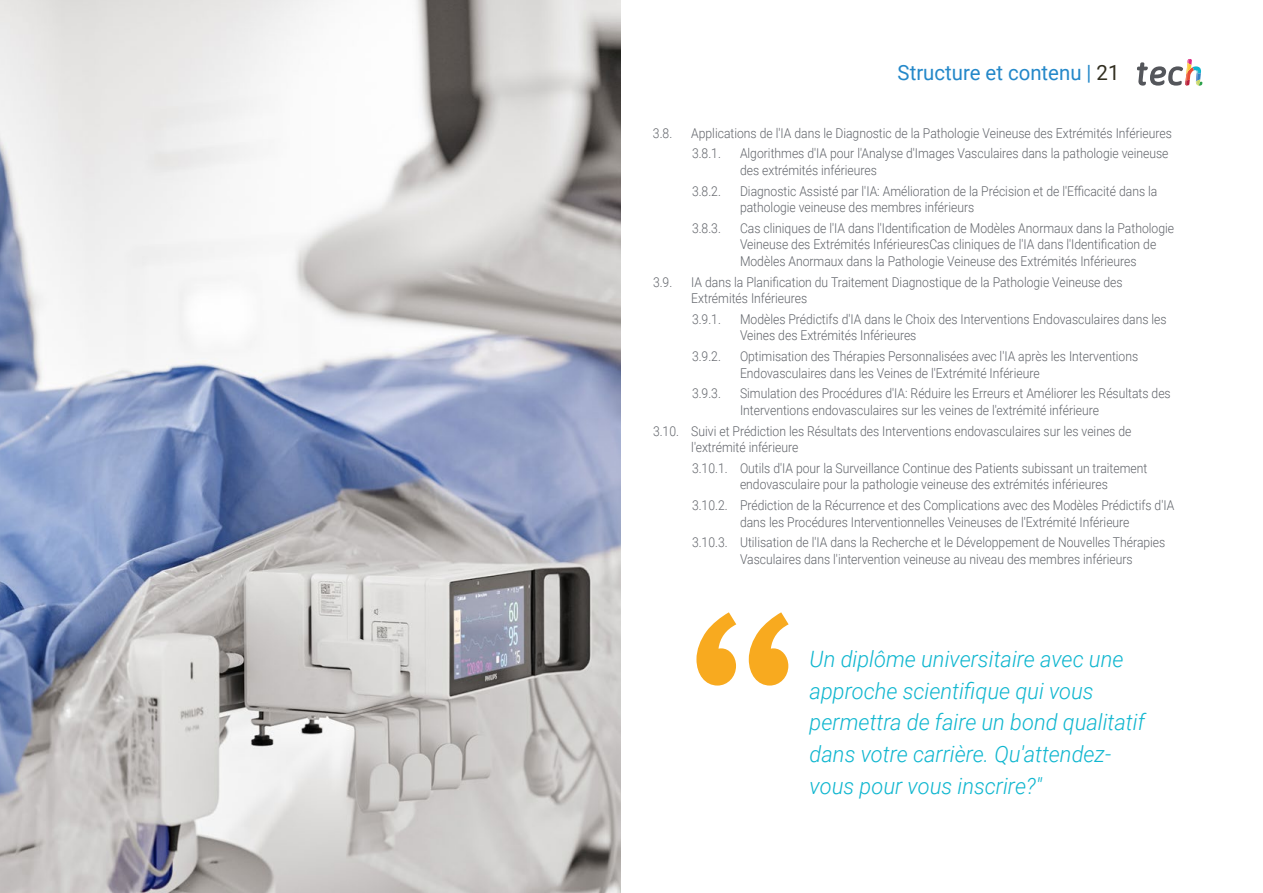
<style>
.page{position:relative;width:1263px;height:893px;background:#fff}
.page>*{position:absolute;margin:0;border:0;box-sizing:border-box;transform-origin:0 0}
.t1{font:italic 300 22.5px/31.5px "Roboto";color:#0fb6cf}
.t2{font:21px "Roboto";color:#2488c9}
.t3{font:300 13.5px/16.5px "Roboto";color:#61646a;scale:.9 1}
.s1{color:#312e20}
</style>
<div class="page">
<svg style="left:696px;top:612px;width:93px;height:74px"></svg>
<img style="left:0;top:0;width:621px;height:893px">
<svg style="left:1137px;top:59px;width:65px;height:27px"></svg>
<h2 class="t2" style="left:898px;top:57px;width:223px">Structure et contenu | <span class="s1">21</span></h2>
<p class="t3" style="left:653px;top:124px;width:23px">3.8.</p>
<p class="t3" style="left:691px;top:122px;width:535px;line-height:20.7px">Applications de l'IA dans le Diagnostic de la Pathologie Veineuse des Extrémités Inférieures<br>3.8.1.</p>
<p class="t3" style="left:740px;top:145px;width:478px">Algorithmes d'IA pour l'Analyse d'Images Vasculaires dans la pathologie veineuse des extrémités inférieures</p>
<p class="t3" style="left:692px;top:182px;width:34px">3.8.2.</p>
<p class="t3" style="left:740px;top:182px;width:465px">Diagnostic Assisté par l'IA: Amélioration de la Précision et de l'Efficacité dans la pathologie veineuse des membres inférieurs</p>
<p class="t3" style="left:692px;top:219px;width:34px">3.8.3.</p>
<p class="t3" style="left:740px;top:219px;width:484px">Cas cliniques de l'IA dans l'Identification de Modèles Anormaux dans la Pathologie<br>Veineuse des Extrémités InférieuresCas cliniques de l'IA dans l'Identification de<br>Modèles Anormaux dans la Pathologie Veineuse des Extrémités Inférieures</p>
<p class="t3" style="left:653px;top:273px;width:23px">3.9.</p>
<p class="t3" style="left:691px;top:273px;width:481px">IA dans la Planification du Traitement Diagnostique de la Pathologie Veineuse des<br>Extrémités Inférieures</p>
<p class="t3" style="left:692px;top:310px;width:34px">3.9.1.</p>
<p class="t3" style="left:740px;top:310px;width:475px">Modèles Prédictifs d'IA dans le Choix des Interventions Endovasculaires dans les<br>Veines des Extrémités Inférieures</p>
<p class="t3" style="left:692px;top:348px;width:34px">3.9.2.</p>
<p class="t3" style="left:740px;top:348px;width:444px">Optimisation des Thérapies Personnalisées avec l'IA après les Interventions<br>Endovasculaires dans les Veines de l'Extrémité Inférieure</p>
<p class="t3" style="left:692px;top:385px;width:34px">3.9.3.</p>
<p class="t3" style="left:740px;top:385px;width:480px">Simulation des Procédures d'IA: Réduire les Erreurs et Améliorer les Résultats des<br>Interventions endovasculaires sur les veines de l'extrémité inférieure</p>
<p class="t3" style="left:691px;top:422px;width:490px;text-indent:-38px">3.10. Suivi et Prédiction les Résultats des Interventions endovasculaires sur les veines de l'extrémité inférieure</p>
<p class="t3" style="left:740px;top:459px;width:454px;text-indent:-48px">3.10.1. Outils d'IA pour la Surveillance Continue des Patients subissant un traitement endovasculaire pour la pathologie veineuse des extrémités inférieures</p>
<p class="t3" style="left:692px;top:497px;width:537px;text-align:center">3.10.2. Prédiction de la Récurrence et des Complications avec des Modèles Prédictifs d'IA dans les Procédures Interventionnelles Veineuses de l'Extrémité Inférieure</p>
<p class="t3" style="left:740px;top:534px;width:474px;text-indent:-48px">3.10.3. Utilisation de l'IA dans la Recherche et le Développement de Nouvelles Thérapies<br>Vasculaires dans l'intervention veineuse au niveau des membres inférieurs</p>
<h1 class="t1" style="left:810px;top:643px;width:337px">Un diplôme universitaire avec une approche scientifique qui vous permettra de faire un bond qualitatif dans votre carrière. Qu'attendez&shy;vous pour vous inscrire?"</h1>
</div>
